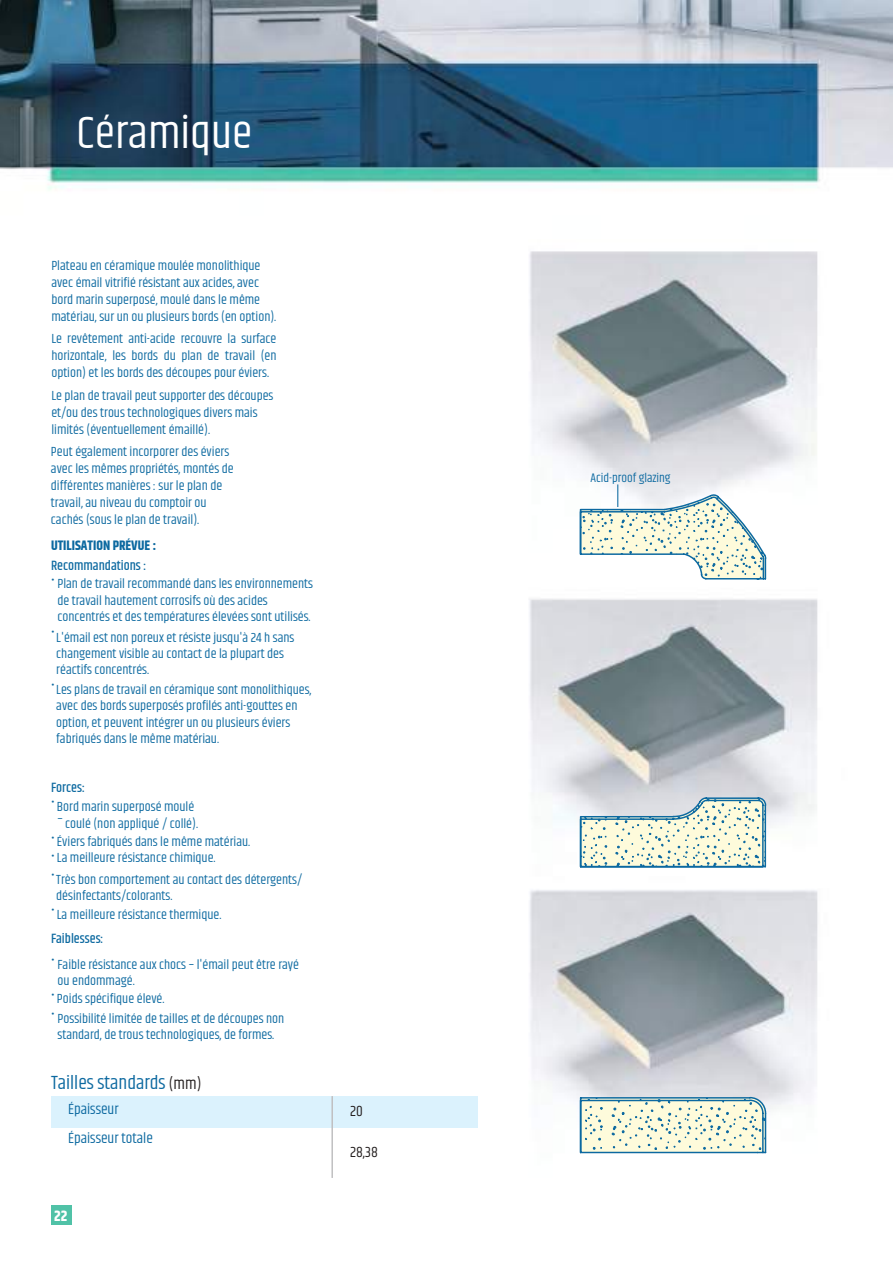
<style>
.page{position:relative;width:893px;height:1263px;background:#fff}
.page>*{position:absolute;margin:0;border:0;box-sizing:border-box;transform-origin:0 0}
.t1{font:46.5px "Khand";color:#fff}
.t2{font:19.5px "Khand";color:#0c69a0}
.t3{font:15px/28.5px "Khand";color:#0c69a0}
.t4{font:15px "Khand";color:#241f1f}
.t5{font:700 15px "Khand";color:#fff}
.t6{font:13.5px/17px "Khand";color:#0c69a0}
.t7{font:500 13.5px "Khand";color:#0c69a0}
.t8{font:700 13.5px "Khand";color:#0c69a0}
.t9{font:12.75px "Khand";color:#0c69a0}
.s1{font-size:16.5px;color:#241f1f}
</style>
<div class="page">
<img style="left:0;top:0;width:893px;height:1225px">
<div style="left:51px;top:1205px;width:20px;height:19px;background:#50c2a7"></div>
<div style="left:51px;top:1096px;width:427px;height:31px;background:#dbf2fd"></div>
<hr style="left:331px;top:1096px;width:2px;height:82px;background:#c0bfc1">
<svg style="left:579px;top:796px;width:188px;height:72px"></svg>
<svg style="left:579px;top:1096px;width:188px;height:58px"></svg>
<svg style="left:579px;top:484px;width:188px;height:96px"></svg>
<h1 class="t1" style="left:77px;top:105px;width:177px">Céramique</h1>
<p class="t6" style="left:51px;top:258px;width:226px">Plateau en céramique moulée monolithique avec émail vitrifié résistant aux acides, avec bord marin superposé, moulé dans le même matériau, sur un ou plusieurs bords (en option).</p>
<p class="t6" style="left:51px;top:331px;width:227px;text-align:justify">Le revêtement anti-acide recouvre la surface horizontale, les bords du plan de travail (en option) et les bords des découpes pour éviers.</p>
<p class="t6" style="left:51px;top:388px;width:224px">Le plan de travail peut supporter des découpes et/ou des trous technologiques divers mais limités (éventuellement émaillé).</p>
<p class="t6" style="left:51px;top:444px;width:184px">Peut également incorporer des éviers avec les mêmes propriétés, montés de différentes manières : sur le plan de travail, au niveau du comptoir ou cachés (sous le plan de travail).</p>
<p class="t8" style="left:51px;top:535px;width:107px">UTILISATION PRÉVUE :</p>
<p class="t7" style="left:51px;top:557px;width:97px">Recommandations :</p>
<p class="t6" style="left:57px;top:576px;width:257px;line-height:16.2px;text-indent:-6px">• Plan de travail recommandé dans les environnements de travail hautement corrosifs où des acides concentrés et des températures élevées sont utilisés.</p>
<p class="t6" style="left:56px;top:630px;width:240px;line-height:16.2px;text-indent:-5px">• L'émail est non poreux et résiste jusqu'à 24 h sans changement visible au contact de la plupart des réactifs concentrés.</p>
<p class="t6" style="left:56px;top:682px;width:257px;line-height:16.2px;text-indent:-5px">• Les plans de travail en céramique sont monolithiques, avec des bords superposés profilés anti-gouttes en option, et peuvent intégrer un ou plusieurs éviers fabriqués dans le même matériau.</p>
<p class="t7" style="left:51px;top:779px;width:35px">Forces:</p>
<p class="t6" style="left:51px;top:798px;width:145px">• Bord marin superposé moulé</p>
<p class="t6" style="left:57px;top:815px;width:142px">– coulé (non appliqué / collé).</p>
<p class="t6" style="left:51px;top:834px;width:201px">• Éviers fabriqués dans le même matériau.</p>
<p class="t6" style="left:51px;top:850px;width:166px">• La meilleure résistance chimique.</p>
<p class="t6" style="left:56px;top:872px;width:247px;line-height:16.2px;text-indent:-5px">• Très bon comportement au contact des détergents/ désinfectants/colorants.</p>
<p class="t6" style="left:51px;top:907px;width:172px">• La meilleure résistance thermique.</p>
<p class="t7" style="left:51px;top:930px;width:54px">Faiblesses:</p>
<p class="t6" style="left:58px;top:957px;width:243px;line-height:16.2px;text-indent:-7px">• Faible résistance aux chocs – l'émail peut être rayé ou endommagé.</p>
<p class="t6" style="left:51px;top:990px;width:115px">• Poids spécifique élevé.</p>
<p class="t6" style="left:51px;top:1011px;width:235px;line-height:16.2px;text-align:center">• Possibilité limitée de tailles et de découpes non standard, de trous technologiques, de formes.</p>
<h2 class="t2" style="left:51px;top:1071px;width:152px">Tailles standards <span class="s1">(mm)</span></h2>
<p class="t3" style="left:68px;top:1096px;width:86px">Épaisseur<br>Épaisseur totale</p>
<p class="t5" style="left:54px;top:1206px;width:15px">22</p>
<p class="t4" style="left:350px;top:1100px;width:14px">20</p>
<p class="t4" style="left:350px;top:1141px;width:29px">28,38</p>
<p class="t9" style="left:591px;top:469px;width:82px">Acid-proof glazing</p>
</div>
